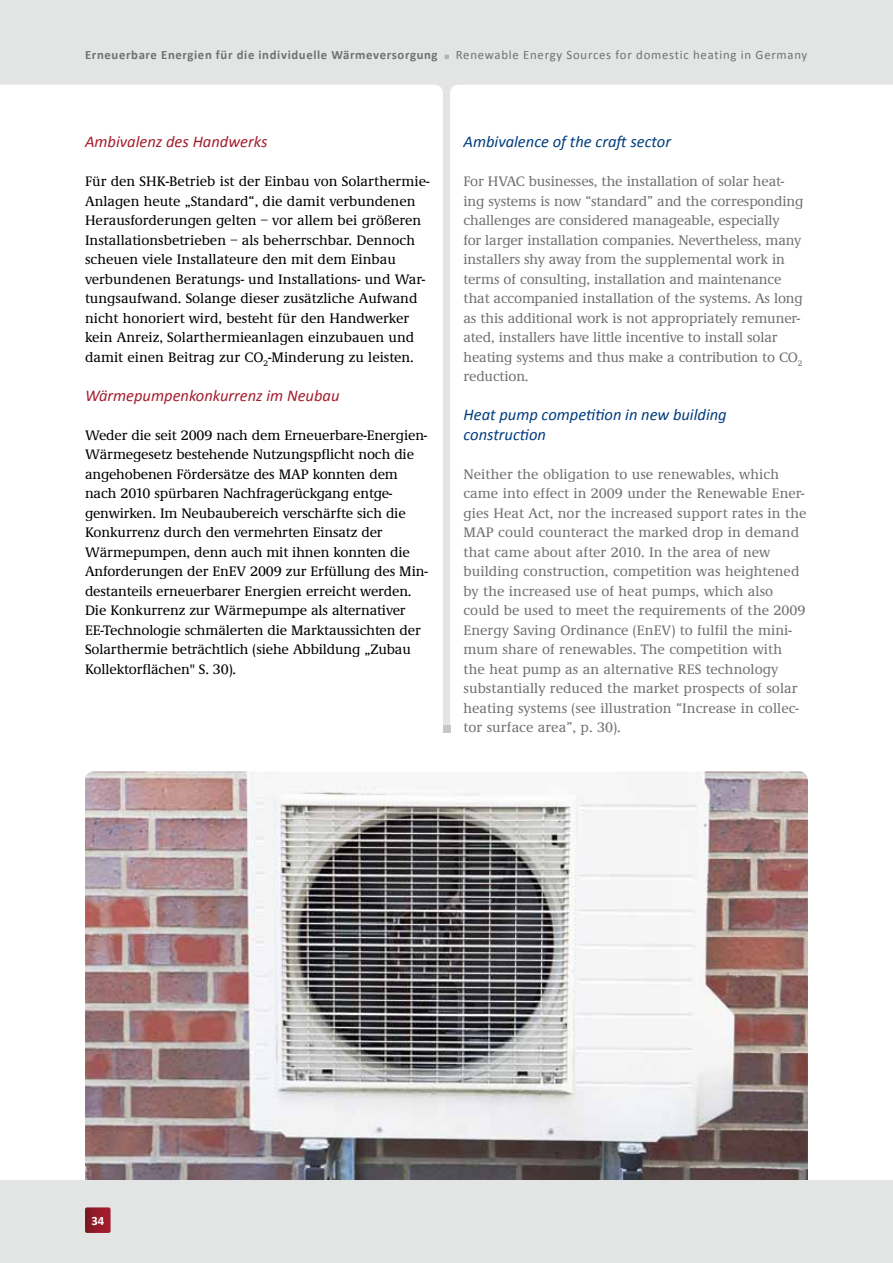
<style>
.page{position:relative;width:893px;height:1263px;background:#e3e4e4}
.page>*{position:absolute;margin:0;border:0;box-sizing:border-box;transform-origin:0 0}
.t1{font:italic 16.5px/19.8px "Calibri";color:#003d7d}
.t2{font:italic 16.5px "Calibri";color:#a41c2c}
.t3{font:500 14.25px/19.5px "Demos EF";letter-spacing:.005em;color:#707172}
.t4{font:500 14.25px/19.5px "Demos EF";letter-spacing:-.01em;color:#000}
.t5{font:700 12.75px "Calibri";letter-spacing:.05em;color:#707172}
.t6{font:12.75px "Calibri";letter-spacing:.06em;color:#707172}
.t7{font:700 12.75px "Calibri";color:#fff}
</style>
<div class="page">
<svg style="left:445px;top:55px;width:4px;height:4px"></svg>
<div style="left:0;top:85px;width:443px;height:1095px;background:#fff"></div>
<div style="left:450px;top:85px;width:442px;height:1095px;background:#fff"></div>
<svg style="left:892px;top:85px;width:1px;height:1095px"></svg>
<img style="left:85px;top:771px;width:723px;height:409px">
<div style="left:429px;top:732px;width:34px;height:39px;background:#fff"></div>
<div style="left:443px;top:725px;width:7px;height:7px;background:#c6c7c8"></div>
<div style="left:85px;top:1207px;width:26px;height:26px;background:linear-gradient(to right,#7c1822,#a91d2d);border-radius:2px"></div>
<p class="t5" style="left:85px;top:47px;width:354px">Erneuerbare Energien für die individuelle Wärmeversorgung</p>
<p class="t6" style="left:456px;top:47px;width:353px">Renewable Energy Sources for domestic heating in Germany</p>
<p class="t2" style="left:85px;top:130px;width:184px">Ambivalenz des Handwerks</p>
<p class="t4" style="left:85px;top:172px;width:346px">Für den SHK-Betrieb ist der Einbau von Solarthermie-Anlagen heute „Standard“, die damit verbundenen Herausforderungen gelten – vor allem bei größeren Installationsbetrieben – als beherrschbar. Dennoch scheuen viele Installateure den mit dem Einbau verbundenen Beratungs- und Installations- und War&shy;tungsaufwand. Solange dieser zusätzliche Aufwand nicht honoriert wird, besteht für den Handwerker kein Anreiz, Solarthermieanlagen einzubauen und damit einen Beitrag zur CO<sub>2</sub>-Minderung zu leisten.</p>
<p class="t2" style="left:85px;top:384px;width:256px">Wärmepumpenkonkurrenz im Neubau</p>
<p class="t4" style="left:85px;top:426px;width:344px">Weder die seit 2009 nach dem Erneuerbare-Energien-Wärmegesetz bestehende Nutzungspflicht noch die angehobenen Fördersätze des MAP konnten dem nach 2010 spürbaren Nachfragerückgang entge&shy;genwirken. Im Neubaubereich verschärfte sich die Konkurrenz durch den vermehrten Einsatz der Wärmepumpen, denn auch mit ihnen konnten die Anforderungen der EnEV 2009 zur Erfüllung des Min&shy;destanteils erneuerbarer Energien erreicht werden.<br>Die Konkurrenz zur Wärmepumpe als alternativer EE-Technologie schmälerten die Marktaussichten der Solarthermie beträchtlich (siehe Abbildung „Zubau Kollektorflächen" S. 30).</p>
<p class="t1" style="left:463px;top:131px;width:209px">Ambivalence of the craft sector</p>
<p class="t3" style="left:463px;top:172px;width:341px">For HVAC businesses, the installation of solar heat&shy;ing systems is now “standard” and the corresponding challenges are considered manageable, especially<br>for larger installation companies. Nevertheless, many installers shy away from the supplemental work in terms of consulting, installation and maintenance that accompanied installation of the systems. As long as this additional work is not appropriately remuner&shy;ated, installers have little incentive to install solar heating systems and thus make a contribution to CO<sub>2 </sub>reduction.</p>
<p class="t1" style="left:463px;top:404px;width:265px">Heat pump competition in new building construction</p>
<p class="t3" style="left:463px;top:465px;width:344px">Neither the obligation to use renewables, which came into effect in 2009 under the Renewable Ener&shy;gies Heat Act, nor the increased support rates in the MAP could counteract the marked drop in demand that came about after 2010. In the area of new building construction, competition was heightened by the increased use of heat pumps, which also could be used to meet the requirements of the 2009<br>Energy Saving Ordinance (EnEV) to fulfil the mini&shy;mum share of renewables. The competition with the heat pump as an alternative RES technology substantially reduced the market prospects of solar heating systems (see illustration “Increase in collec&shy;tor surface area”, p. 30).</p>
<p class="t7" style="left:91px;top:1212px;width:14px">34</p>
</div>
